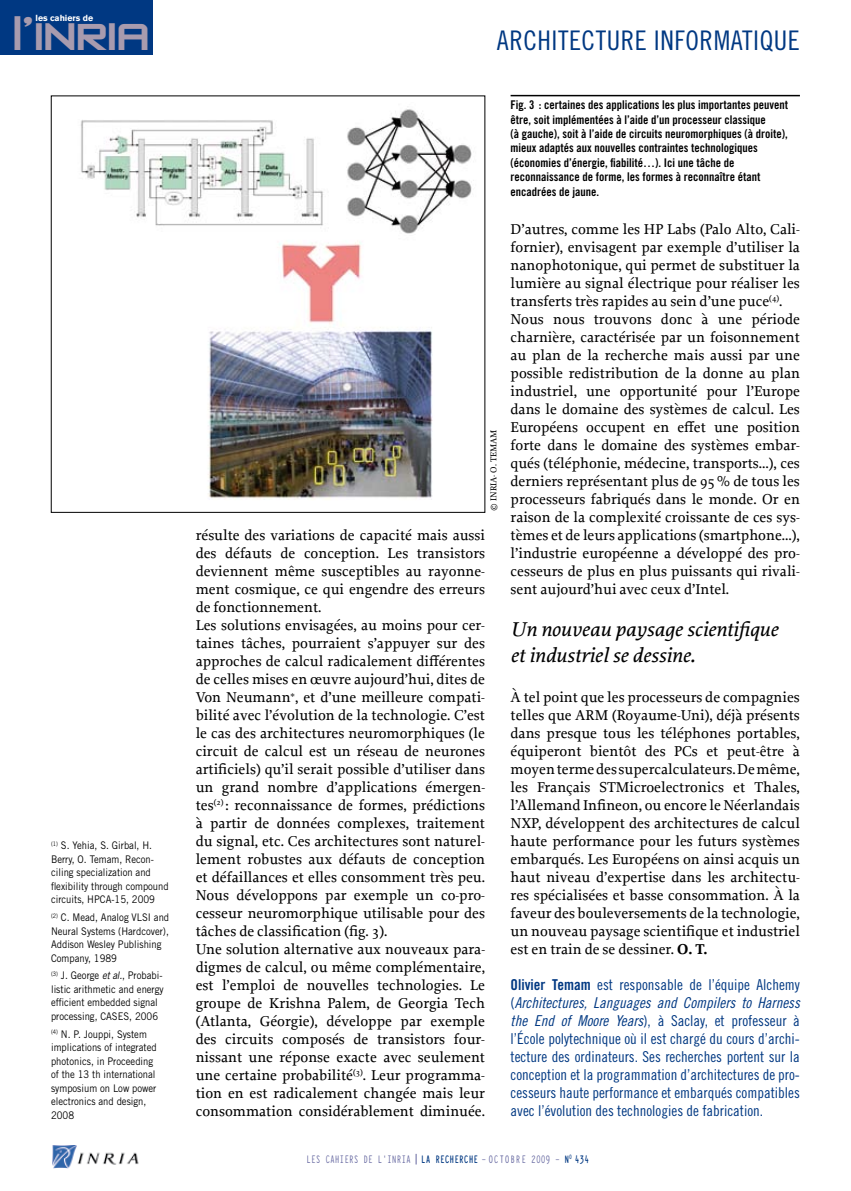
<style>
.page{position:relative;width:851px;height:1191px;background:#fff}
.page>*{position:absolute;margin:0;border:0;box-sizing:border-box;transform-origin:0 0}
.t1{font:45px "Zero Twos";letter-spacing:-.03em;color:#a89bae;scale:1.1 1}
.t2{font:27px "Trade Gothic Cond Eighteen";color:#003882}
.t3{font:italic 21px/26.4px "Proforma";color:#000}
.t4{font:15px/18px "Proforma";color:#000}
.t5{font:15px/18px "Trade Gothic Cond Eighteen";color:#003882;text-align:justify}
.t6{font:15px "Trade Gothic Cond Eighteen Obl";color:#003882}
.t7{font:12px/14.4px "Trade Gothic Bold Cond Twenty";color:#000}
.t8{font:700 12px "Typewriter Condensed";letter-spacing:-.01em;color:#003882;scale:.9 1}
.t9{font:12px "Typewriter Condensed";letter-spacing:-.01em;color:#63659f;scale:.9 1}
.t10{font:10.5px/13.5px "Trade Gothic";color:#000;scale:.9 1}
.t11{font:9px "Proforma";color:#000}
.t12{font:700 8.7px "Akzidenz Grotesk BE";color:#fff}
.s1{font-style:italic}
.s2{font-weight:700}
.s3{font-family:"Trade Gothic Bold Cond Twenty"}
.s4{font-family:"Trade Gothic Cond Eighteen"}
.s5{font-family:"Trade Gothic Cond Eighteen Obl"}
.s6{font-weight:400;color:#63659f}
</style>
<div class="page">
<img style="left:52px;top:1145px;width:87px;height:23px">
<hr style="left:510px;top:95px;width:289px;height:1px;background:#000">
<img style="left:80px;top:109px;width:392px;height:391px">
<div style="left:0;top:0;width:152px;height:54px;background:#003882"></div>
<p class="t12" style="left:36px;top:13px;width:59px">les cahiers de</p>
<h1 class="t1" style="left:12px;top:14px;width:127px">l’INRIA</h1>
<p class="t10" style="left:51px;top:838px;width:132px"><sup>(1)</sup> S. Yehia, S. Girbal, H.<br>Berry, O. Temam, Recon&shy;ciling specialization and flexibility through compound circuits, HPCA-15, 2009</p>
<p class="t10" style="left:51px;top:910px;width:133px"><sup>(2)</sup> C. Mead, Analog VLSI and<br>Neural Systems (Hardcover),<br>Addison Wesley Publishing<br>Company, 1989</p>
<p class="t10" style="left:51px;top:968px;width:127px"><sup>(3)</sup> J. George <span class="s1">et al.</span>, Probabi&shy;listic arithmetic and energy efficient embedded signal processing, CASES, 2006</p>
<p class="t10" style="left:51px;top:1027px;width:119px"><sup>(4)</sup> N. P. Jouppi, System implications of integrated photonics, in Proceeding of the 13 th international symposium on Low power electronics and design,<br>2008</p>
<h2 class="t2" style="left:496px;top:24px;width:14px">architecture</h2>
<h2 class="t2" style="left:653px;top:24px;width:13px">informatique</h2>
<p class="t11" style="left:488px;top:511px;width:82px;rotate:-90deg">© Inria- O. Temam</p>
<p class="t4" style="left:196px;top:526px;width:291px">résulte des variations de capacité mais aussi des défauts de conception. Les transistors deviennent même susceptibles au rayonne&shy;ment cosmique, ce qui engendre des erreurs de fonctionnement.<br>Les solutions envisagées, au moins pour cer&shy;taines tâches, pourraient s’appuyer sur des approches de calcul radicalement différentes de celles mises en œuvre aujourd’hui, dites de Von Neumann<sup>*</sup>, et d’une meilleure compati&shy;bilité avec l’évolution de la technologie. C’est le cas des architectures neuromorphiques (le circuit de calcul est un réseau de neurones artificiels) qu’il serait possible d’utiliser dans un grand nombre d’applications émergen&shy;tes<sup>(2)</sup> : reconnaissance de formes, prédictions à partir de données complexes, traitement du signal, etc. Ces architectures sont naturel&shy;lement robustes aux défauts de conception et défaillances et elles consomment très peu.<br>Nous développons par exemple un co-pro&shy;cesseur neuromorphique utilisable pour des tâches de classification (fig. 3).<br>Une solution alternative aux nouveaux para&shy;digmes de calcul, ou même complémentaire, est l’emploi de nouvelles technologies. Le groupe de Krishna Palem, de Georgia Tech (Atlanta, Géorgie), développe par exemple des circuits composés de transistors four&shy;nissant une réponse exacte avec seulement une certaine probabilité<sup>(3)</sup>. Leur programma&shy;tion en est radicalement changée mais leur consommation considérablement diminuée.</p>
<p class="t7" style="left:510px;top:98px;width:279px">Fig. 3 : certaines des applications les plus importantes peuvent être, soit implémentées à l’aide d’un processeur classique<br>(à gauche), soit à l’aide de circuits neuromorphiques (à droite), mieux adaptés aux nouvelles contraintes technologiques (économies d’énergie, fiabilité…). Ici une tâche de reconnaissance de forme, les formes à reconnaître étant encadrées de jaune.</p>
<p class="t4" style="left:510px;top:220px;width:291px">D’autres, comme les HP Labs (Palo Alto, Cali&shy;fornier), envisagent par exemple d’utiliser la nanophotonique, qui permet de substituer la lumière au signal électrique pour réaliser les transferts très rapides au sein d’une puce<sup>(4)</sup>.<br>Nous nous trouvons donc à une période charnière, caractérisée par un foisonnement au plan de la recherche mais aussi par une possible redistribution de la donne au plan industriel, une opportunité pour l’Europe dans le domaine des systèmes de calcul. Les Européens occupent en effet une position forte dans le domaine des systèmes embar&shy;qués (téléphonie, médecine, transports…), ces derniers représentant plus de 95% de tous les processeurs fabriqués dans le monde. Or en raison de la complexité croissante de ces sys&shy;tèmes et de leurs applications (smartphone…), l’industrie européenne a développé des pro&shy;cesseurs de plus en plus puissants qui rivali&shy;sent aujourd’hui avec ceux d’Intel.</p>
<h3 class="t3" style="left:510px;top:615px;width:269px">Un nouveau paysage scientifique et industriel se dessine.</h3>
<p class="t4" style="left:510px;top:688px;width:291px;text-align:justify">À tel point que les processeurs de compagnies telles que ARM (Royaume-Uni), déjà présents dans presque tous les téléphones portables, équiperont bientôt des PCs et peut-être à moyen terme des supercalculateurs. De même, les Français STMicroelectronics et Thales, l’Allemand Infineon, ou encore le Néerlandais NXP, développent des architectures de calcul haute performance pour les futurs systèmes embarqués. Les Européens on ainsi acquis un haut niveau d’expertise dans les architectu&shy;res spécialisées et basse consommation. À la faveur des bouleversements de la technologie, un nouveau paysage scientifique et industriel est en train de se dessiner. <span class="s2">O. T.</span></p>
<p class="t5" style="left:510px;top:975px;width:291px"><span class="s3">Olivier Temam</span> est responsable de l’équipe Alchemy</p>
<p class="t6" style="left:510px;top:994px;width:291px"><span class="s4">(</span>Architectures, Languages and Compilers to Harness</p>
<p class="t5" style="left:510px;top:1011px;width:291px"><span class="s5">the End of Moore Years</span>), à Saclay, et professeur à l’École polytechnique où il est chargé du cours d’archi&shy;tecture des ordinateurs. Ses recherches portent sur la conception et la programmation d’architectures de pro&shy;cesseurs haute performance et embarqués compatibles avec l’évolution des technologies de fabrication.</p>
<p class="t9" style="left:306px;top:1150px;width:106px">LES CAHIERS DE L ’INRIA</p>
<p class="t8" style="left:421px;top:1150px;width:188px">LA RECHERCHE <span class="s6">- OCTOBRE 2009 -</span> N<sup>0</sup> 434</p>
</div>
